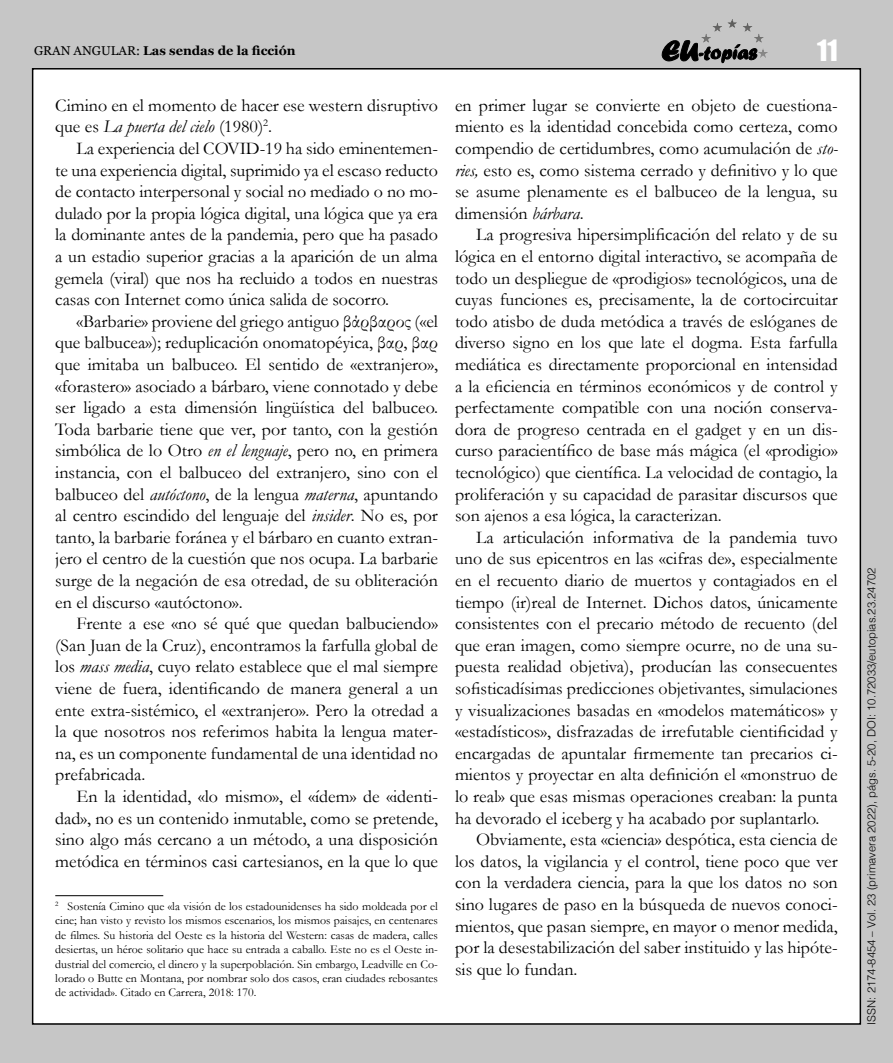
<style>
.page{position:relative;width:893px;height:1063px;background:#c6c6c6}
.page>*{position:absolute;margin:0;border:0;box-sizing:border-box;transform-origin:0 0}
.t1{font:27px "Impact";color:#fff}
.Articulo_parrafo{font:18px/21.6px "Garamond";color:#000;text-align:justify}
.t2{font:700 12.75px "Georgia";color:#000}
.Articulo_notas{font:12px/14.4px "Garamond";color:#000;text-align:justify}
.t3{font:300 11.25px "Helvetica";color:#000}
.s1{font-weight:400}
.s2{font-style:italic}
</style>
<div class="page">
<div style="left:33px;top:69px;width:827px;height:955px;background:#fff"></div>
<svg style="left:662px;top:40px;width:94px;height:23px"></svg>
<hr style="left:701px;top:19px;width:67px;height:1px;background:#585857">
<hr style="left:701px;top:20px;width:67px;height:1px;background:#595958">
<hr style="left:701px;top:21px;width:67px;height:1px;background:#5a5a59">
<hr style="left:701px;top:22px;width:67px;height:1px;background:#5c5c5b">
<hr style="left:701px;top:23px;width:67px;height:1px;background:#5d5d5c">
<hr style="left:701px;top:24px;width:67px;height:1px;background:#5f5f5e">
<hr style="left:701px;top:25px;width:67px;height:1px;background:#60605f">
<hr style="left:701px;top:26px;width:67px;height:1px;background:#626261">
<hr style="left:701px;top:27px;width:67px;height:1px;background:#636362">
<hr style="left:701px;top:28px;width:67px;height:1px;background:#656464">
<hr style="left:701px;top:29px;width:67px;height:1px;background:#666565">
<hr style="left:701px;top:30px;width:67px;height:1px;background:#676766">
<hr style="left:701px;top:31px;width:67px;height:1px;background:#696868">
<hr style="left:701px;top:32px;width:67px;height:1px;background:#6a6969">
<hr style="left:701px;top:33px;width:67px;height:1px;background:#6c6b6b">
<hr style="left:701px;top:34px;width:67px;height:1px;background:#6c6c6c">
<hr style="left:701px;top:35px;width:67px;height:1px;background:#6e6e6d">
<hr style="left:701px;top:36px;width:67px;height:1px;background:#6f6f6e">
<hr style="left:701px;top:37px;width:67px;height:1px;background:#717170">
<hr style="left:701px;top:38px;width:67px;height:1px;background:#727271">
<hr style="left:701px;top:39px;width:67px;height:1px;background:#747473">
<hr style="left:701px;top:40px;width:67px;height:1px;background:#757574">
<hr style="left:701px;top:41px;width:67px;height:1px;background:#767675">
<hr style="left:701px;top:42px;width:67px;height:1px;background:#787877">
<hr style="left:701px;top:43px;width:67px;height:1px;background:#797978">
<hr style="left:701px;top:44px;width:67px;height:1px;background:#7b7b7a">
<hr style="left:701px;top:45px;width:67px;height:1px;background:#7c7c7b">
<hr style="left:701px;top:46px;width:67px;height:1px;background:#7e7d7d">
<hr style="left:701px;top:47px;width:67px;height:1px;background:#7f7e7e">
<hr style="left:701px;top:48px;width:67px;height:1px;background:#818080">
<hr style="left:701px;top:49px;width:67px;height:1px;background:#828181">
<hr style="left:701px;top:50px;width:67px;height:1px;background:#828282">
<hr style="left:701px;top:51px;width:67px;height:1px;background:#848483">
<hr style="left:701px;top:52px;width:67px;height:1px;background:#858584">
<hr style="left:701px;top:53px;width:67px;height:1px;background:#878786">
<hr style="left:701px;top:54px;width:67px;height:1px;background:#888887">
<hr style="left:701px;top:55px;width:67px;height:1px;background:#898989">
<hr style="left:701px;top:56px;width:67px;height:1px;background:#8a8a8a">
<hr style="left:701px;top:57px;width:67px;height:1px;background:#8c8c8b">
<hr style="left:55px;top:895px;width:108px;height:1px;background:#000">
<p class="t2" style="left:34px;top:41px;width:263px"><span class="s1">GRAN ANGULAR:</span> Las sendas de la ficción</p>
<p class="Articulo_parrafo" style="left:55px;top:94px;width:384px">Cimino en el momento de hacer ese western disruptivo que es <span class="s2">La puerta del cielo</span> (1980)<sup>2</sup>.</p>
<p class="Articulo_parrafo" style="left:55px;top:137px;width:384px;text-indent:21px">La experiencia del COVID-19 ha sido eminentemen&shy;te una experiencia digital, suprimido ya el escaso reducto de contacto interpersonal y social no mediado o no mo&shy;dulado por la propia lógica digital, una lógica que ya era la dominante antes de la pandemia, pero que ha pasado a un estadio superior gracias a la aparición de un alma gemela (viral) que nos ha recluido a todos en nuestras casas con Internet como única salida de socorro.</p>
<p class="Articulo_parrafo" style="left:55px;top:310px;width:384px;text-indent:21px">«Barbarie» proviene del griego antiguo βάρβαρος («el que balbucea»); reduplicación onomatopéyica, βαρ, βαρ que imitaba un balbuceo. El sentido de «extranjero», «forastero» asociado a bárbaro, viene connotado y debe ser ligado a esta dimensión lingüística del balbuceo.<br>Toda barbarie tiene que ver, por tanto, con la gestión simbólica de lo Otro <span class="s2">en el lenguaje</span>, pero no, en primera instancia, con el balbuceo del extranjero, sino con el balbuceo del <span class="s2">autóctono</span>, de la lengua <span class="s2">materna</span>, apuntando al centro escindido del lenguaje del <span class="s2">insider</span>. No es, por tanto, la barbarie foránea y el bárbaro en cuanto extran&shy;jero el centro de la cuestión que nos ocupa. La barbarie surge de la negación de esa otredad, de su obliteración en el discurso «autóctono».</p>
<p class="Articulo_parrafo" style="left:55px;top:612px;width:384px;text-indent:21px">Frente a ese «no sé qué que quedan balbuciendo» (San Juan de la Cruz), encontramos la farfulla global de los <span class="s2">mass media</span>, cuyo relato establece que el mal siempre viene de fuera, identificando de manera general a un ente extra-sistémico, el «extranjero». Pero la otredad a la que nosotros nos referimos habita la lengua mater&shy;na, es un componente fundamental de una identidad no prefabricada.</p>
<p class="Articulo_parrafo" style="left:55px;top:785px;width:384px;text-indent:21px">En la identidad, «lo mismo», el «ídem» de «identi&shy;dad», no es un contenido inmutable, como se pretende, sino algo más cercano a un método, a una disposición metódica en términos casi cartesianos, en la que lo que</p>
<p class="Articulo_notas" style="left:55px;top:899px;width:384px"><sup>2</sup> Sostenía Cimino que «la visión de los estadounidenses ha sido moldeada por el cine; han visto y revisto los mismos escenarios, los mismos paisajes, en centenares de filmes. Su historia del Oeste es la historia del Western: casas de madera, calles desiertas, un héroe solitario que hace su entrada a caballo. Este no es el Oeste in&shy;dustrial del comercio, el dinero y la superpoblación. Sin embargo, Leadville en Co&shy;lorado o Butte en Montana, por nombrar solo dos casos, eran ciudades rebosantes de actividad». Citado en Carrera, 2018: 170.</p>
<h1 class="t1" style="left:817px;top:29px;width:22px">11</h1>
<p class="Articulo_parrafo" style="left:455px;top:94px;width:384px">en primer lugar se convierte en objeto de cuestiona&shy;miento es la identidad concebida como certeza, como compendio de certidumbres, como acumulación de <span class="s2">sto&shy;ries,</span> esto es, como sistema cerrado y definitivo y lo que se asume plenamente es el balbuceo de la lengua, su dimensión <span class="s2">bárbara</span>.</p>
<p class="Articulo_parrafo" style="left:455px;top:224px;width:384px;text-indent:21px">La progresiva hipersimplificación del relato y de su lógica en el entorno digital interactivo, se acompaña de todo un despliegue de «prodigios» tecnológicos, una de cuyas funciones es, precisamente, la de cortocircuitar todo atisbo de duda metódica a través de eslóganes de diverso signo en los que late el dogma. Esta farfulla mediática es directamente proporcional en intensidad a la eficiencia en términos económicos y de control y perfectamente compatible con una noción conserva&shy;dora de progreso centrada en el gadget y en un dis&shy;curso paracientífico de base más mágica (el «prodigio» tecnológico) que científica. La velocidad de contagio, la proliferación y su capacidad de parasitar discursos que son ajenos a esa lógica, la caracterizan.</p>
<p class="Articulo_parrafo" style="left:455px;top:526px;width:384px;text-indent:21px">La articulación informativa de la pandemia tuvo uno de sus epicentros en las «cifras de», especialmente en el recuento diario de muertos y contagiados en el tiempo (ir)real de Internet. Dichos datos, únicamente consistentes con el precario método de recuento (del que eran imagen, como siempre ocurre, no de una su&shy;puesta realidad objetiva), producían las consecuentes sofisticadísimas predicciones objetivantes, simulaciones y visualizaciones basadas en «modelos matemáticos» y «estadísticos», disfrazadas de irrefutable cientificidad y encargadas de apuntalar firmemente tan precarios ci&shy;mientos y proyectar en alta definición el «monstruo de lo real» que esas mismas operaciones creaban: la punta ha devorado el iceberg y ha acabado por suplantarlo.</p>
<p class="Articulo_parrafo" style="left:455px;top:828px;width:384px;text-indent:21px">Obviamente, esta «ciencia» despótica, esta ciencia de los datos, la vigilancia y el control, tiene poco que ver con la verdadera ciencia, para la que los datos no son sino lugares de paso en la búsqueda de nuevos conoci&shy;mientos, que pasan siempre, en mayor o menor medida, por la desestabilización del saber instituido y las hipóte&shy;sis que lo fundan.</p>
<p class="t3" style="left:862px;top:1025px;width:459px;rotate:-90deg">ISSN: 2174-8454 – Vol. 23 (primavera 2022), págs. 5-20, DOI: 10.72033/eutopias.23.24702</p>
</div>
